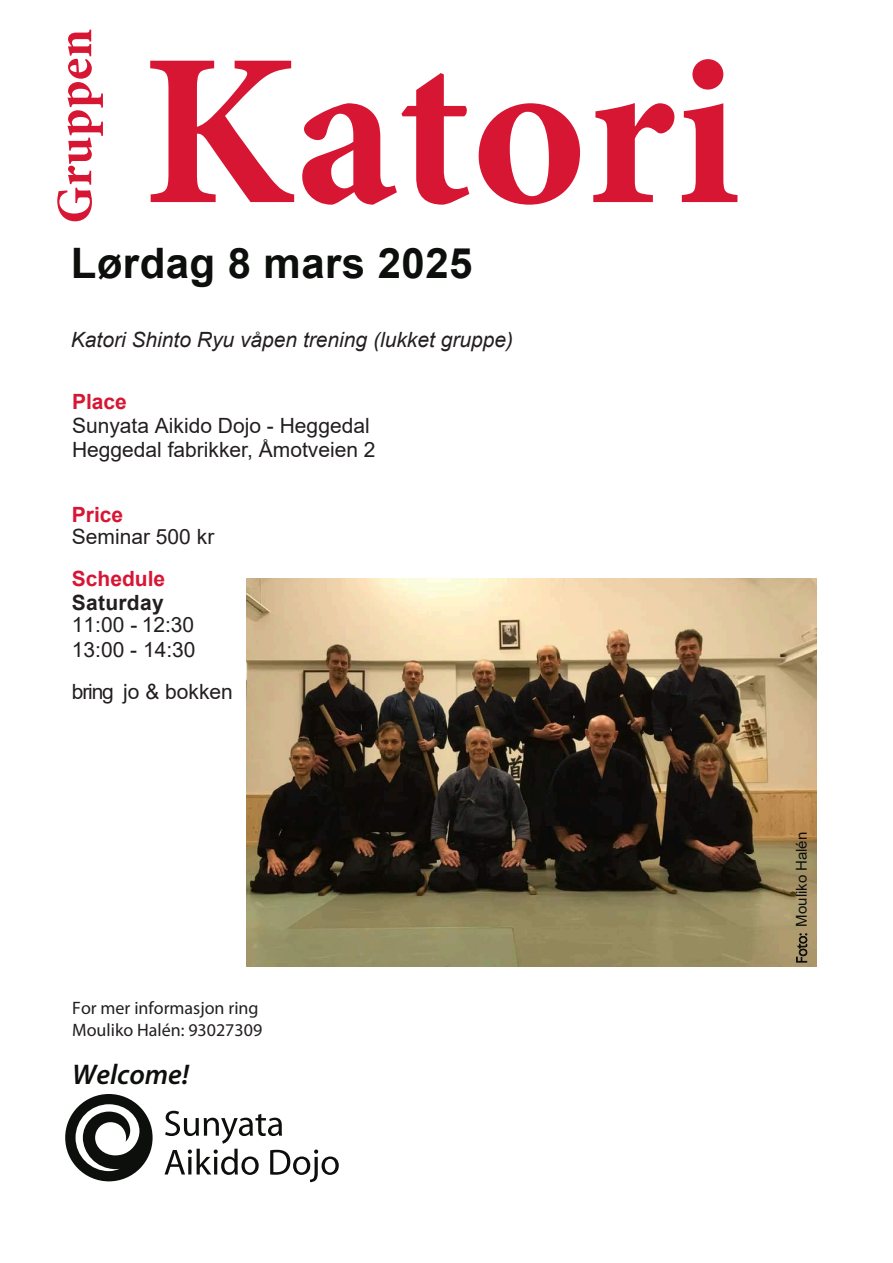
<style>
.page{position:relative;width:893px;height:1263px;background:#fff}
.page>*{position:absolute;margin:0;border:0;box-sizing:border-box;transform-origin:0 0}
.t1{font:700 217.5px "Minion Pro";letter-spacing:.005em;color:#d71634}
.t2{font:700 51px "Minion Pro";letter-spacing:.005em;color:#d71634}
.t3{font:700 42px "Arial";letter-spacing:.01em;color:#0d0f0c}
.t4{font:italic 600 28.5px "Myriad Pro";color:#0d0f0c}
.t5{font:21px/24px "Arial";color:#231f20}
.t6{font:italic 21px "Arial";color:#231f20}
.t7{font:700 21px "Arial";color:#d71634}
.t8{font:18px/21.1px "Myriad Pro";color:#231f20}
.t9{font:15px "Arial";color:#0d0f0c}
.s1{font-weight:700;color:#d71634}
.s2{font-weight:700}
.s3{font-family:"Myriad Pro";font-weight:300}
</style>
<div class="page">
<img style="left:246px;top:578px;width:571px;height:389px">
<svg style="left:165px;top:1111px;width:174px;height:71px"></svg>
<svg style="left:65px;top:1094px;width:88px;height:87px"></svg>
<p class="t2" style="left:39px;top:224px;width:196px;rotate:-90deg">Gruppen</p>
<p class="t1" style="left:142px;top:-21px;width:599px">Katori</p>
<p class="t3" style="left:71px;top:233px;width:403px">Lørdag 8 mars 2025</p>
<p class="t6" style="left:71px;top:326px;width:444px">Katori Shinto Ryu våpen trening (lukket gruppe)</p>
<p class="t5" style="left:72px;top:389px;width:305px"><span class="s1">Place<br></span>Sunyata Aikido Dojo - Heggedal<br>Heggedal fabrikker, Åmotveien 2</p>
<p class="t5" style="left:72px;top:504px;width:144px;line-height:21.3px"><span class="s1">Price<br></span>Seminar 500 kr</p>
<p class="t7" style="left:72px;top:563px;width:95px">Schedule</p>
<p class="t5" style="left:72px;top:592px;width:124px;line-height:22.2px"><span class="s2">Saturday<br></span>11:00 - 12:30</p>
<p class="t5" style="left:72px;top:629px;width:163px;line-height:41.5px">13:00 - 14:30 bring jo &amp; bokken</p>
<p class="t8" style="left:72px;top:997px;width:191px">For mer informasjon ring<br>Mouliko Halén: 93027309</p>
<p class="t4" style="left:72px;top:1056px;width:118px">Welcome!</p>
<p class="t9" style="left:791px;top:963px;width:133px;rotate:-90deg"><span class="s3">Foto:</span> Mouliko Halén</p>
</div>
